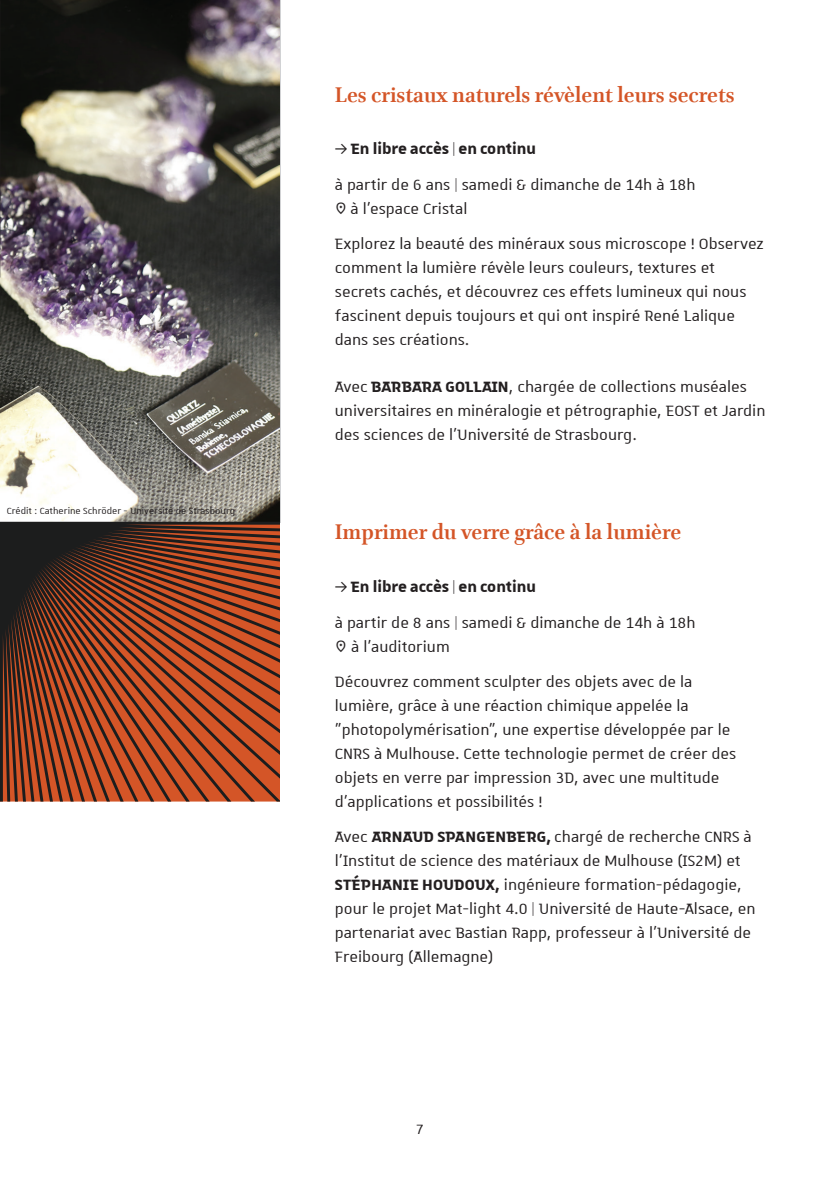
<style>
.page{position:relative;width:840px;height:1191px;background:#fff}
.page>*{position:absolute;margin:0;border:0;box-sizing:border-box;transform-origin:0 0}
.t1{font:700 24px "Brill";color:#d45527}
.t2{font:20px/24px "Unistra C";color:#231f20}
.t3{font:18px "Unistra A";color:#231f20}
.t4{font:12px "Unistra C";color:#231f20}
.s1{font-weight:700}
</style>
<div class="page">
<img style="left:0;top:0;width:280px;height:522px">
<svg style="left:0;top:522px;width:280px;height:279px;background:#863d22"></svg>
<p class="t4" style="left:7px;top:504px;width:230px">Crédit : Catherine Schröder - Université de Strasbourg</p>
<p class="t1" style="left:334px;top:78px;width:401px">Les cristaux naturels révèlent leurs secrets</p>
<p class="t2" style="left:334px;top:131px;width:362px;line-height:35.4px">✓ <span class="s1">En libre accès | en continu<br></span>à partir de 6 ans | samedi &amp; dimanche de 14h à 18h</p>
<p class="t2" style="left:334px;top:190px;width:430px;line-height:35.4px;text-indent:16px">à l’espace Cristal<br>Explorez la beauté des minéraux sous microscope ! Observez</p>
<p class="t2" style="left:334px;top:255px;width:413px">comment la lumière révèle leurs couleurs, textures et secrets cachés, et découvrez ces effets lumineux qui nous fascinent depuis toujours et qui ont inspiré René Lalique dans ses créations.</p>
<p class="t2" style="left:334px;top:374px;width:432px">Avec <span class="s1">BARBARA GOLLAIN</span>, chargée de collections muséales universitaires en minéralogie et pétrographie, EOST et Jardin des sciences de l'Université de Strasbourg.</p>
<p class="t1" style="left:334px;top:515px;width:347px">Imprimer du verre grâce à la lumière</p>
<p class="t2" style="left:334px;top:568px;width:362px;line-height:35.4px">✓ <span class="s1">En libre accès | en continu<br></span>à partir de 8 ans | samedi &amp; dimanche de 14h à 18h</p>
<p class="t2" style="left:334px;top:628px;width:359px;line-height:35.4px;text-indent:16px">à l’auditorium<br>Découvrez comment sculpter des objets avec de la</p>
<p class="t2" style="left:334px;top:693px;width:403px">lumière, grâce à une réaction chimique appelée la "photopolymérisation", une expertise développée par le CNRS à Mulhouse. Cette technologie permet de créer des objets en verre par impression 3D, avec une multitude d’applications et possibilités !</p>
<p class="t2" style="left:334px;top:824px;width:422px">Avec <span class="s1">ARNAUD SPANGENBERG,</span> chargé de recherche CNRS à l’Institut de science des matériaux de Mulhouse (IS2M) et <span class="s1">STÉPHANIE HOUDOUX,</span> ingénieure formation-pédagogie, pour le projet Mat-light 4.0 | Université de Haute-Alsace, en partenariat avec Bastian Rapp, professeur à l’Université de Freibourg (Allemagne)</p>
<p class="t3" style="left:415px;top:1120px;width:9px">7</p>
</div>
